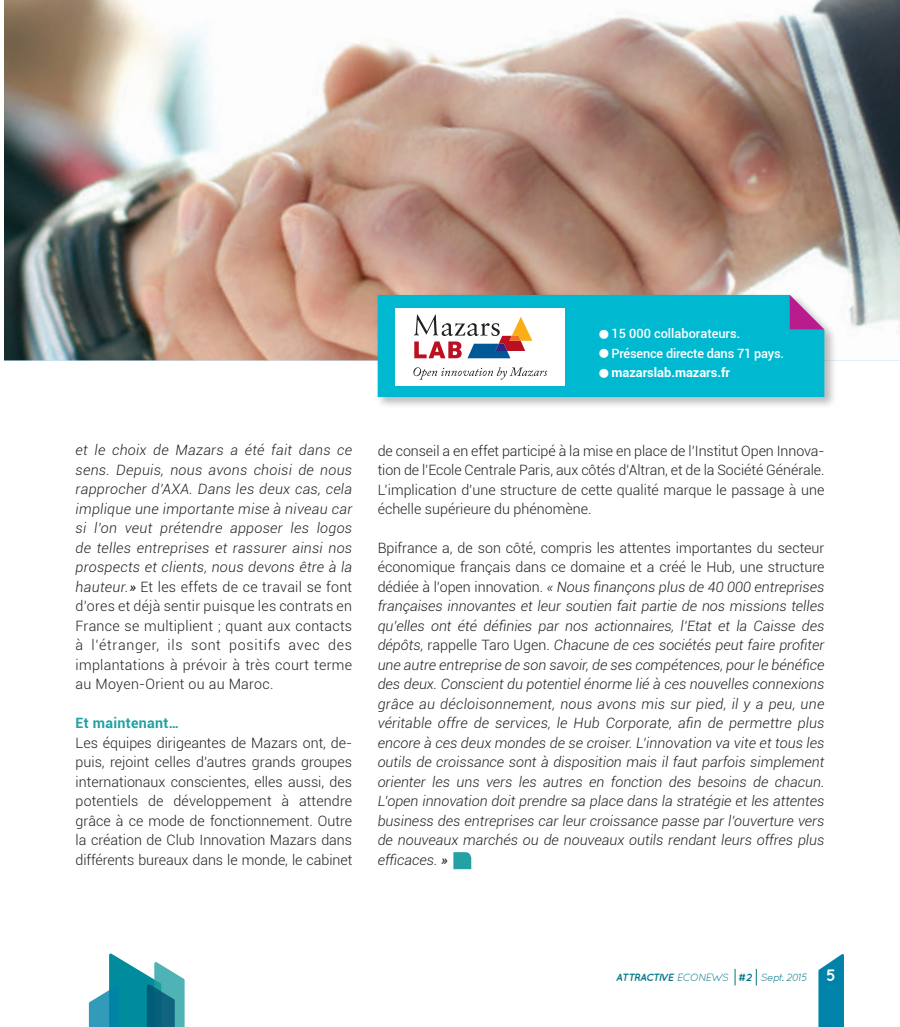
<style>
.page{position:relative;width:900px;height:1027px;background:#fff}
.page>*{position:absolute;margin:0;border:0;box-sizing:border-box;transform-origin:0 0}
.t1{font:italic 300 14.25px/19.5px "Roboto";letter-spacing:.005em;color:#231f20;text-align:justify}
.t2{font:300 14.25px/19.5px "Roboto";color:#231f20;text-align:justify}
.t3{font:700 14.25px "Roboto";letter-spacing:.02em;color:#23a1a3}
.t4{font:500 12.75px "Roboto";letter-spacing:-.015em;color:#fff}
.t5{font:700 12.75px "Roboto";color:#fff}
.t6{font:italic 10.5px "Quicksand";letter-spacing:-.065em;color:#007686}
.s1{font-weight:400}
.s2{font-style:normal}
.s3{font-weight:700}
.s4{font-weight:700;font-style:normal;font-size:16.5px;color:#fff}
</style>
<div class="page">
<svg style="left:89px;top:954px;width:95px;height:73px"></svg>
<svg style="left:818px;top:954px;width:25px;height:73px;background:#1f91b3"></svg>
<svg style="left:734px;top:969px;width:1px;height:16px"></svg>
<svg style="left:755px;top:969px;width:1px;height:16px"></svg>
<img style="left:4px;top:0;width:895px;height:360px">
<div style="left:375px;top:293px;width:461px;height:116px;background:#231f20;opacity:.3"></div>
<div style="left:377px;top:295px;width:447px;height:102px;background:#00b9d1"></div>
<svg style="left:789px;top:295px;width:35px;height:34px"></svg>
<svg style="left:453px;top:852px;width:18px;height:17px"></svg>
<div style="left:396px;top:308px;width:169px;height:78px;background:#fff"></div>
<svg style="left:414px;top:315px;width:118px;height:43px"></svg>
<svg style="left:413px;top:367px;width:134px;height:13px"></svg>
<svg style="left:895px;top:0;width:5px;height:4px"></svg>
<p class="t4" style="left:599px;top:325px;width:142px">■ 15 000 collaborateurs.</p>
<p class="t4" style="left:599px;top:344px;width:186px">■ Présence directe dans 71 pays.</p>
<p class="t5" style="left:599px;top:364px;width:132px">■ mazarslab.mazars.fr</p>
<p class="t1" style="left:76px;top:440px;width:278px">et le choix de Mazars a été fait dans ce sens. Depuis, nous avons choisi de nous rapprocher d’AXA. Dans les deux cas, cela implique une importante mise à niveau car si l’on veut prétendre apposer les logos de telles entreprises et rassurer ainsi nos prospects et clients, nous devons être à la hauteur.<span class="s1">»</span> <span class="s2">Et les effets de ce travail se font d’ores et déjà sentir puisque les contrats en France se multiplient ; quant aux contacts à l’étranger, ils sont positifs avec des implantations à prévoir à très court terme au Moyen-Orient ou au Maroc.</span></p>
<p class="t3" style="left:76px;top:713px;width:105px">Et maintenant…</p>
<p class="t2" style="left:76px;top:733px;width:278px">Les équipes dirigeantes de Mazars ont, de&shy;puis, rejoint celles d’autres grands groupes internationaux conscientes, elles aussi, des potentiels de développement à attendre grâce à ce mode de fonctionnement. Outre la création de Club Innovation Mazars dans différents bureaux dans le monde, le cabinet</p>
<p class="t2" style="left:377px;top:440px;width:448px">de conseil a en effet participé à la mise en place de l’Institut Open Innova&shy;tion de l’Ecole Centrale Paris, aux côtés d’Altran, et de la Société Générale.<br>L’implication d’une structure de cette qualité marque le passage à une échelle supérieure du phénomène.</p>
<p class="t1" style="left:377px;top:538px;width:448px"><span class="s2">Bpifrance a, de son côté, compris les attentes importantes du secteur économique français dans ce domaine et a créé le Hub, une structure dédiée à l’open innovation.</span> « Nous finançons plus de 40 000 entreprises françaises innovantes et leur soutien fait partie de nos missions telles qu’elles ont été définies par nos actionnaires, l’Etat et la Caisse des dépôts, <span class="s2">rappelle Taro Ugen.</span> Chacune de ces sociétés peut faire profiter une autre entreprise de son savoir, de ses compétences, pour le bénéfice des deux. Conscient du potentiel énorme lié à ces nouvelles connexions grâce au décloisonnement, nous avons mis sur pied, il y a peu, une véritable offre de services, le Hub Corporate, afin de permettre plus encore à ces deux mondes de se croiser. L’innovation va vite et tous les outils de croissance sont à disposition mais il faut parfois simplement orienter les uns vers les autres en fonction des besoins de chacun.<br>L’open innovation doit prendre sa place dans la stratégie et les attentes business des entreprises car leur croissance passe par l’ouverture vers de nouveaux marchés ou de nouveaux outils rendant leurs offres plus efficaces. <span class="s1">»</span></p>
<p class="t6" style="left:616px;top:971px;width:222px"><span class="s3">ATTRACTIVE</span> ECONEWS <span class="s3">#2</span> Sept. 2015 <span class="s4">5</span></p>
</div>
